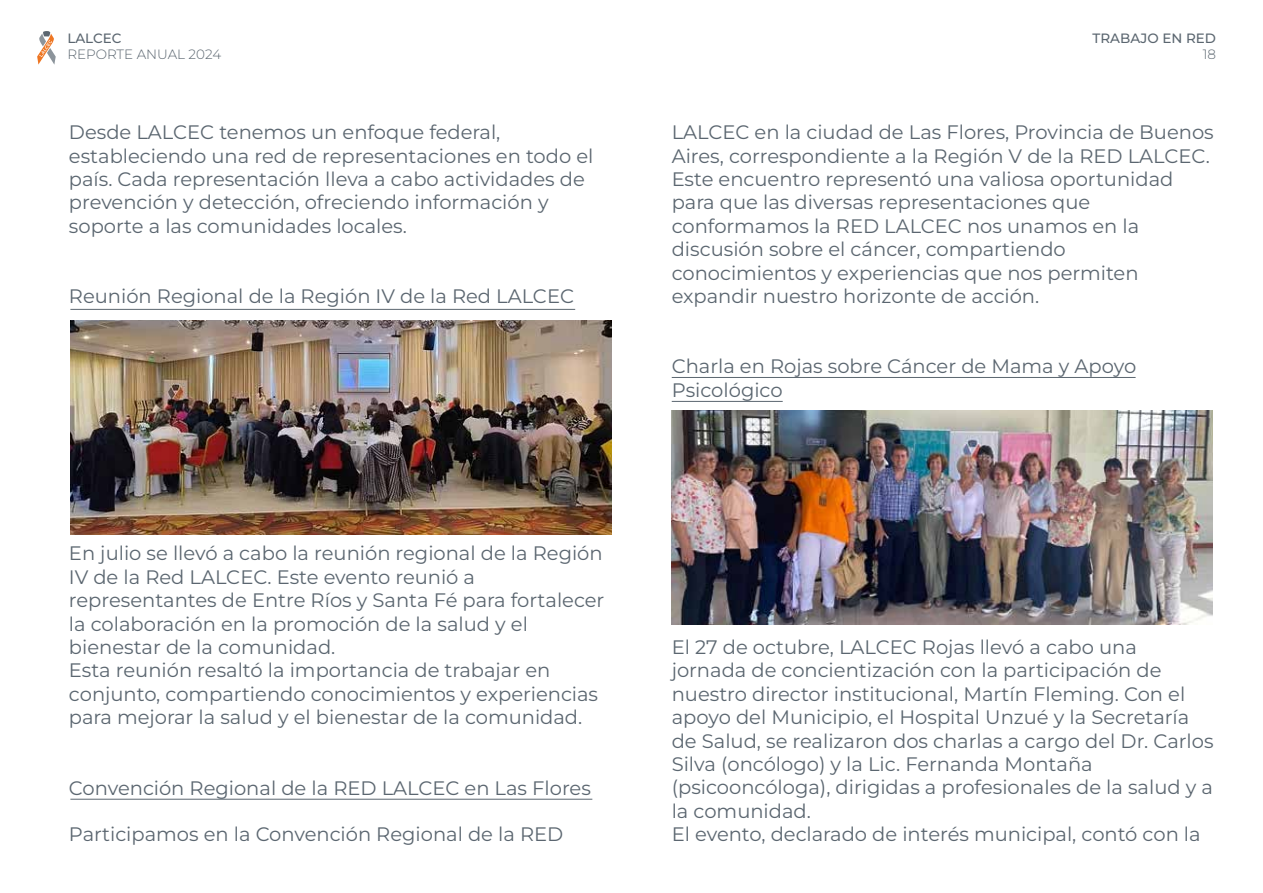
<style>
.page{position:relative;width:1263px;height:893px;background:#fff}
.page>*{position:absolute;margin:0;border:0;box-sizing:border-box;transform-origin:0 0}
.t1{font:19.5px/23.4px "Montserrat";color:#5b6670}
.t2{font:500 13.5px "Montserrat";color:#5b6670}
.t3{font:300 13.5px "Montserrat";color:#5b6670}
</style>
<div class="page">
<svg style="left:37px;top:31px;width:19px;height:34px"></svg>
<hr style="left:70px;top:309px;width:505px;height:1px;background:#5b6670">
<hr style="left:70px;top:799px;width:522px;height:1px;background:#5b6670">
<hr style="left:672px;top:377px;width:463px;height:1px;background:#5b6670">
<hr style="left:672px;top:401px;width:111px;height:1px;background:#5b6670">
<img style="left:70px;top:321px;width:542px;height:213px">
<img style="left:671px;top:410px;width:542px;height:214px">
<p class="t2" style="left:67px;top:29px;width:56px">LALCEC</p>
<p class="t3" style="left:67px;top:46px;width:155px">REPORTE ANUAL 2024</p>
<p class="t1" style="left:69px;top:120px;width:526px">Desde LALCEC tenemos un enfoque federal, estableciendo una red de representaciones en todo el país. Cada representación lleva a cabo actividades de prevención y detección, ofreciendo información y soporte a las comunidades locales.</p>
<p class="t1" style="left:69px;top:284px;width:506px">Reunión Regional de la Región IV de la Red LALCEC</p>
<p class="t1" style="left:69px;top:541px;width:537px">En julio se llevó a cabo la reunión regional de la Región IV de la Red LALCEC. Este evento reunió a representantes de Entre Ríos y Santa Fé para fortalecer la colaboración en la promoción de la salud y el bienestar de la comunidad.<br>Esta reunión resaltó la importancia de trabajar en conjunto, compartiendo conocimientos y experiencias para mejorar la salud y el bienestar de la comunidad.</p>
<p class="t1" style="left:69px;top:775px;width:523px">Convención Regional de la RED LALCEC en Las Flores</p>
<p class="t1" style="left:69px;top:822px;width:496px">Participamos en la Convención Regional de la RED</p>
<p class="t2" style="left:1092px;top:29px;width:125px">TRABAJO EN RED</p>
<p class="t3" style="left:1203px;top:46px;width:15px">18</p>
<p class="t1" style="left:672px;top:120px;width:543px">LALCEC en la ciudad de Las Flores, Provincia de Buenos Aires, correspondiente a la Región V de la RED LALCEC.<br>Este encuentro representó una valiosa oportunidad para que las diversas representaciones que conformamos la RED LALCEC nos unamos en la discusión sobre el cáncer, compartiendo conocimientos y experiencias que nos permiten expandir nuestro horizonte de acción.</p>
<p class="t1" style="left:672px;top:354px;width:466px">Charla en Rojas sobre Cáncer de Mama y Apoyo<br>Psicológico</p>
<p class="t1" style="left:672px;top:635px;width:543px">El 27 de octubre, LALCEC Rojas llevó a cabo una jornada de concientización con la participación de nuestro director institucional, Martín Fleming. Con el apoyo del Municipio, el Hospital Unzué y la Secretaría de Salud, se realizaron dos charlas a cargo del Dr. Carlos Silva (oncólogo) y la Lic. Fernanda Montaña (psicooncóloga), dirigidas a profesionales de la salud y a la comunidad.<br>El evento, declarado de interés municipal, contó con la</p>
</div>
